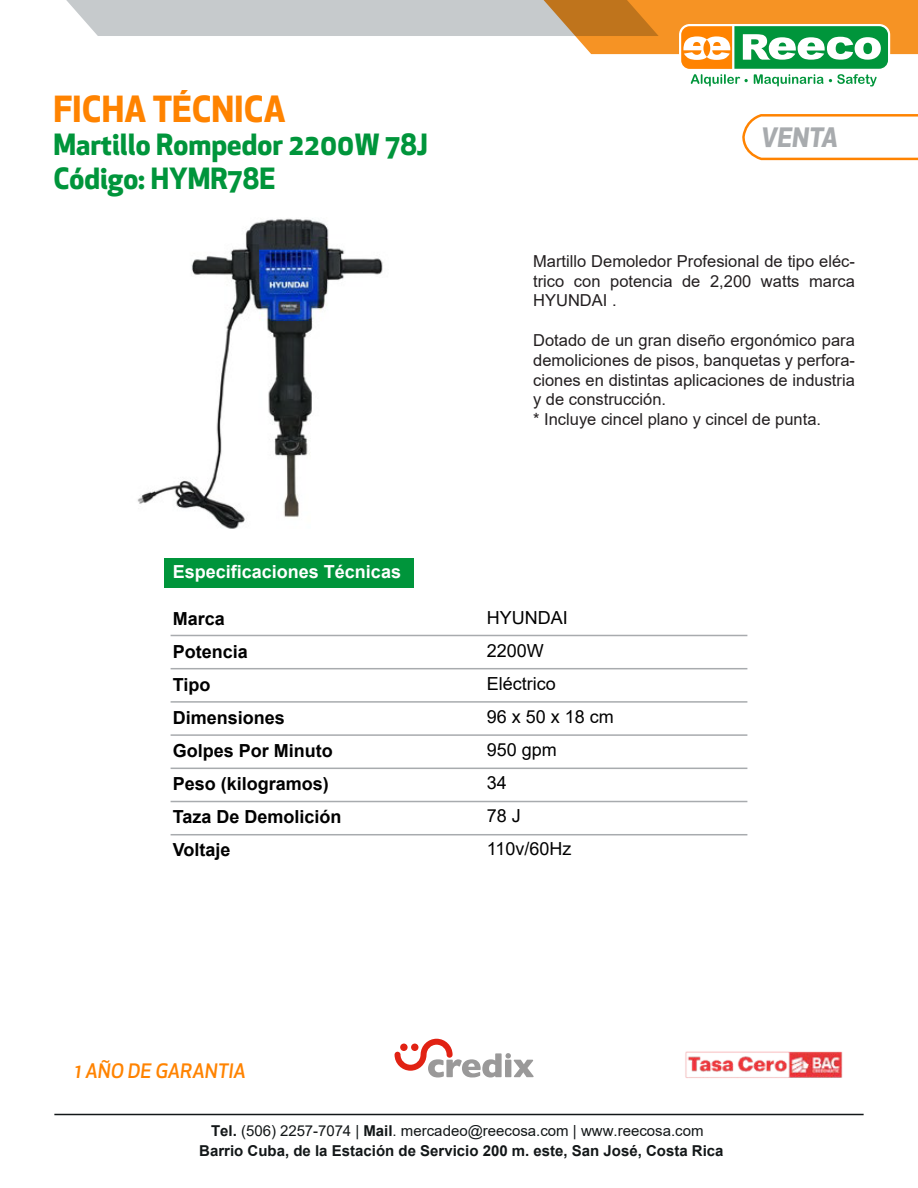
<style>
.page{position:relative;width:918px;height:1188px;background:#fff}
.page>*{position:absolute;margin:0;border:0;box-sizing:border-box;transform-origin:0 0}
.t1{font:700 35.1px "Apex New";color:#ff8300}
.t2{font:700 28.65px/34.3px "Apex New";color:#00953b}
.t3{font:italic 700 26.1px "Apex New";color:#a8abae}
.t4{font:italic 500 19.5px "Apex New";color:#ff8300}
.t5{font:700 18px/33px "Arial";color:#000}
.t6{font:18px/33px "Arial";color:#000}
.t7{font:700 18px "Arial";color:#fff}
.t8{font:16.5px/19.8px "Arial";color:#231f20;text-align:justify}
.t9{font:700 15px/19.8px "Arial";color:#131718;text-align:center}
.s1{font-weight:400}
</style>
<div class="page">
<svg style="left:66px;top:0;width:852px;height:87px"></svg>
<hr style="left:54px;top:1114px;width:810px;height:1px;background:#131718">
<hr style="left:171px;top:635px;width:576px;height:1px;background:#a8abae">
<hr style="left:171px;top:668px;width:576px;height:1px;background:#a8abae">
<hr style="left:171px;top:701px;width:576px;height:2px;background:#a8abae">
<hr style="left:171px;top:734px;width:576px;height:2px;background:#a8abae">
<hr style="left:171px;top:768px;width:576px;height:1px;background:#a8abae">
<hr style="left:171px;top:801px;width:576px;height:1px;background:#a8abae">
<hr style="left:171px;top:834px;width:576px;height:1px;background:#a8abae">
<div style="left:164px;top:558px;width:250px;height:30px;background:#00953b"></div>
<svg style="left:742px;top:114px;width:176px;height:47px"></svg>
<img style="left:685px;top:1051px;width:158px;height:27px">
<svg style="left:395px;top:1039px;width:139px;height:39px"></svg>
<img style="left:137px;top:218px;width:246px;height:311px">
<h1 class="t1" style="left:53px;top:84px;width:234px">FICHA TÉCNICA</h1>
<h2 class="t2" style="left:53px;top:126px;width:376px">Martillo Rompedor 2200W 78J<br>Código: HYMR78E</h2>
<p class="t7" style="left:173px;top:559px;width:230px">Especificaciones Técnicas</p>
<h3 class="t3" style="left:761px;top:118px;width:79px">VENTA</h3>
<p class="t8" style="left:533px;top:251px;width:323px">Martillo Demoledor Profesional de tipo eléc&shy;trico con potencia de 2,200 watts marca HYUNDAI .</p>
<p class="t8" style="left:533px;top:330px;width:323px;text-align:left">Dotado de un gran diseño ergonómico para demoliciones de pisos, banquetas y perfora&shy;ciones en distintas aplicaciones de industria y de construcción.<br>* Incluye cincel plano y cincel de punta.</p>
<p class="t5" style="left:173px;top:602px;width:170px">Marca<br>Potencia<br>Tipo<br>Dimensiones<br>Golpes Por Minuto<br>Peso (kilogramos)<br>Taza De Demolición<br>Voltaje</p>
<p class="t6" style="left:487px;top:601px;width:129px">HYUNDAI<br>2200W<br>Eléctrico<br>96 x 50 x 18 cm<br>950 gpm<br>34<br>78 J<br>110v/60Hz</p>
<p class="t4" style="left:75px;top:1057px;width:173px">1 AÑO DE GARANTIA</p>
<p class="t9" style="left:199px;top:1121px;width:526px">Tel. <span class="s1">(506) 2257-7074 |</span> Mail<span class="s1">. mercadeo@reecosa.com | www.reecosa.com<br></span>Barrio Cuba, de la Estación de Servicio 200 m. este, San José, Costa Rica</p>
</div>
